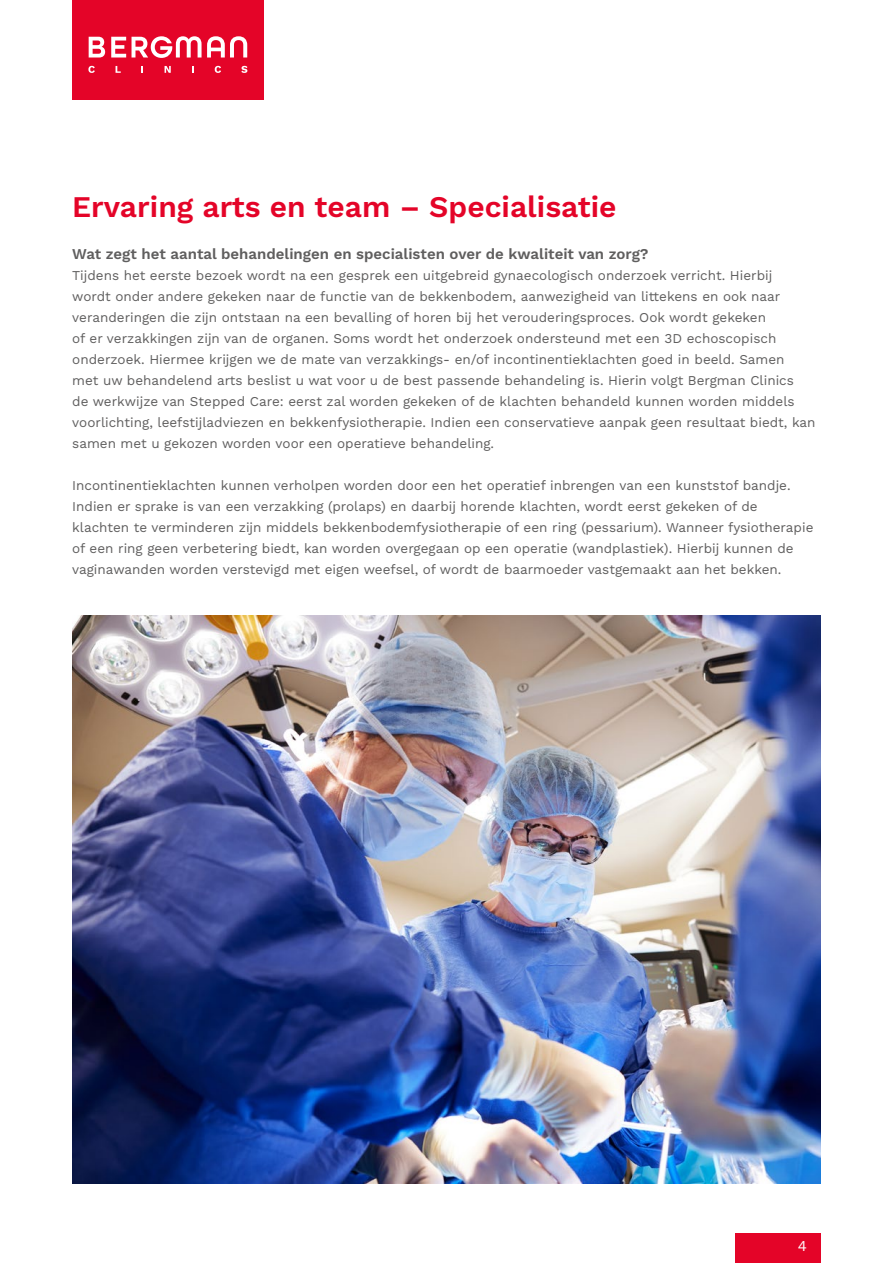
<style>
.page{position:relative;width:893px;height:1263px;background:#fff}
.page>*{position:absolute;margin:0;border:0;box-sizing:border-box;transform-origin:0 0}
.t1{font:600 30px "Work Sans";color:#e40428}
.t2{font:600 15px "Work Sans";color:#5f5e5e}
.t3{font:15px "Work Sans";color:#fff}
.t4{font:13.5px/21px "Work Sans";color:#5f5e5e}
</style>
<div class="page">
<div style="left:736px;top:1233px;width:85px;height:30px;background:#e40428"></div>
<img style="left:72px;top:616px;width:749px;height:567px">
<div style="left:72px;top:0;width:192px;height:100px;background:#e40428"></div>
<svg style="left:89px;top:37px;width:16px;height:21px"></svg>
<svg style="left:111px;top:37px;width:15px;height:21px"></svg>
<svg style="left:132px;top:36px;width:115px;height:22px"></svg>
<svg style="left:88px;top:66px;width:7px;height:7px"></svg>
<svg style="left:116px;top:66px;width:5px;height:7px"></svg>
<svg style="left:165px;top:66px;width:6px;height:7px"></svg>
<svg style="left:192px;top:66px;width:2px;height:7px"></svg>
<svg style="left:215px;top:66px;width:6px;height:7px"></svg>
<svg style="left:241px;top:66px;width:6px;height:7px"></svg>
<h1 class="t1" style="left:72px;top:184px;width:546px">Ervaring arts en team – Specialisatie</h1>
<p class="t2" style="left:72px;top:242px;width:578px">Wat zegt het aantal behandelingen en specialisten over de kwaliteit van zorg?</p>
<p class="t4" style="left:72px;top:264px;width:745px">Tijdens het eerste bezoek wordt na een gesprek een uitgebreid gynaecologisch onderzoek verricht. Hierbij<br>wordt onder andere gekeken naar de functie van de bekkenbodem, aanwezigheid van littekens en ook naar veranderingen die zijn ontstaan na een bevalling of horen bij het verouderingsproces. Ook wordt gekeken<br>of er verzakkingen zijn van de organen. Soms wordt het onderzoek ondersteund met een 3D echoscopisch onderzoek. Hiermee krijgen we de mate van verzakkings- en/of incontinentieklachten goed in beeld. Samen<br>met uw behandelend arts beslist u wat voor u de best passende behandeling is. Hierin volgt Bergman Clinics<br>de werkwijze van Stepped Care: eerst zal worden gekeken of de klachten behandeld kunnen worden middels voorlichting, leefstijladviezen en bekkenfysiotherapie. Indien een conservatieve aanpak geen resultaat biedt, kan samen met u gekozen worden voor een operatieve behandeling.</p>
<p class="t4" style="left:72px;top:474px;width:743px">Incontinentieklachten kunnen verholpen worden door een het operatief inbrengen van een kunststof bandje.<br>Indien er sprake is van een verzakking (prolaps) en daarbij horende klachten, wordt eerst gekeken of de klachten te verminderen zijn middels bekkenbodemfysiotherapie of een ring (pessarium). Wanneer fysiotherapie of een ring geen verbetering biedt, kan worden overgegaan op een operatie (wandplastiek). Hierbij kunnen de vaginawanden worden verstevigd met eigen weefsel, of wordt de baarmoeder vastgemaakt aan het bekken.</p>
<p class="t3" style="left:798px;top:1234px;width:11px">4</p>
</div>
